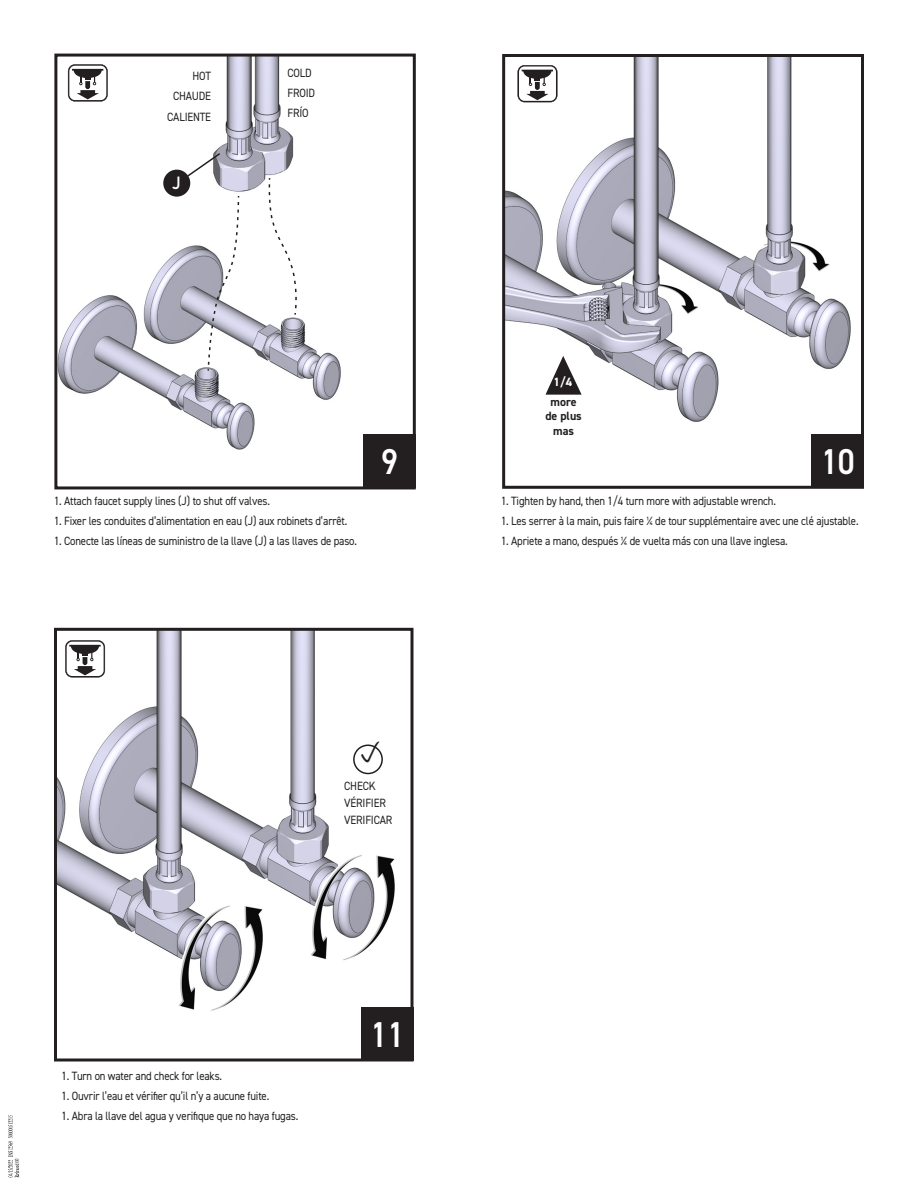
<style>
.page{position:relative;width:918px;height:1188px;background:#fff}
.page>*{position:absolute;margin:0;border:0;box-sizing:border-box;transform-origin:0 0}
.Callout_Circles{font:600 36px "DIN2014";color:#fff;scale:.9 1}
.Callout_Circles-2{font:600 18px "DIN2014";color:#fff;scale:.9 1}
.Description_Content{font:12px "DIN2014";letter-spacing:-.015em;color:#231f20;scale:.9 1}
.t1{font:700 12px "DIN2014";color:#231f20}
.t2{font:700 12px "DIN2014";color:#fff}
</style>
<div class="page">
<svg style="left:54px;top:53px;width:362px;height:437px"></svg>
<img style="left:506px;top:58px;width:345px;height:427px">
<div style="left:502px;top:54px;width:362px;height:435px;border:3px solid #231f20"></div>
<img style="left:58px;top:632px;width:337px;height:379px">
<div style="left:54px;top:628px;width:360px;height:434px;border:3px solid #231f20"></div>
<div style="left:364px;top:434px;width:52px;height:54px;background:#231f20"></div>
<svg style="left:68px;top:64px;width:40px;height:38px"></svg>
<div style="left:163px;top:170px;width:27px;height:27px;background:#231f20;border-radius:50%"></div>
<svg style="left:186px;top:152px;width:36px;height:26px"></svg>
<svg style="left:546px;top:356px;width:36px;height:39px"></svg>
<div style="left:353px;top:745px;width:30px;height:29px;border:2px solid #231f20;border-radius:50%"></div>
<svg style="left:207px;top:194px;width:33px;height:178px"></svg>
<svg style="left:268px;top:177px;width:29px;height:139px"></svg>
<div style="left:812px;top:434px;width:52px;height:54px;background:#231f20"></div>
<svg style="left:518px;top:65px;width:39px;height:37px"></svg>
<div style="left:361px;top:1007px;width:53px;height:54px;background:#231f20"></div>
<svg style="left:65px;top:640px;width:40px;height:37px"></svg>
<svg style="left:8px;top:1115px;width:11px;height:62px"></svg>
<svg style="left:361px;top:742px;width:19px;height:21px"></svg>
<p class="Description_Content" style="left:193px;top:69px;width:22px">HOT</p>
<p class="Description_Content" style="left:173px;top:89px;width:44px">CHAUDE</p>
<p class="Description_Content" style="left:167px;top:109px;width:50px">CALIENTE</p>
<p class="Callout_Circles-2" style="left:173px;top:171px;width:11px">J</p>
<p class="Description_Content" style="left:287px;top:65px;width:28px">COLD</p>
<p class="Description_Content" style="left:287px;top:85px;width:32px">FROID</p>
<p class="Description_Content" style="left:287px;top:106px;width:25px">FRÍO</p>
<p class="Description_Content" style="left:54px;top:493px;width:241px">1. Attach faucet supply lines (J) to shut off valves.</p>
<p class="Description_Content" style="left:54px;top:513px;width:328px">1. Fixer les conduites d’alimentation en eau (J) aux robinets d’arrêt.</p>
<p class="Description_Content" style="left:54px;top:534px;width:338px">1. Conecte las líneas de suministro de la llave (J) a las llaves de paso.</p>
<p class="Callout_Circles" style="left:381px;top:437px;width:20px">9</p>
<p class="Description_Content" style="left:344px;top:778px;width:36px">CHECK</p>
<p class="Description_Content" style="left:344px;top:795px;width:48px">VÉRIFIER</p>
<p class="Description_Content" style="left:344px;top:812px;width:55px">VERIFICAR</p>
<p class="Description_Content" style="left:62px;top:1068px;width:180px">1. Turn on water and check for leaks.</p>
<p class="Description_Content" style="left:62px;top:1088px;width:232px">1. Ouvrir l’eau et vérifier qu’il n’y a aucune fuite.</p>
<p class="Description_Content" style="left:62px;top:1109px;width:264px">1. Abra la llave del agua y verifique que no haya fugas.</p>
<p class="Callout_Circles" style="left:371px;top:1011px;width:39px">11</p>
<p class="t2" style="left:553px;top:374px;width:20px">1/4</p>
<p class="t1" style="left:551px;top:394px;width:28px">more</p>
<p class="t1" style="left:545px;top:408px;width:38px">de plus</p>
<p class="t1" style="left:553px;top:422px;width:22px">mas</p>
<p class="Callout_Circles" style="left:821px;top:438px;width:39px">10</p>
<p class="Description_Content" style="left:501px;top:493px;width:307px">1. Tighten by hand, then 1/4 turn more with adjustable wrench.</p>
<p class="Description_Content" style="left:501px;top:513px;width:399px">1. Les serrer à la main, puis faire ¼ de tour supplémentaire avec une clé ajustable.</p>
<p class="Description_Content" style="left:501px;top:534px;width:320px">1. Apriete a mano, después ¼ de vuelta más con una llave inglesa.</p>
</div>
